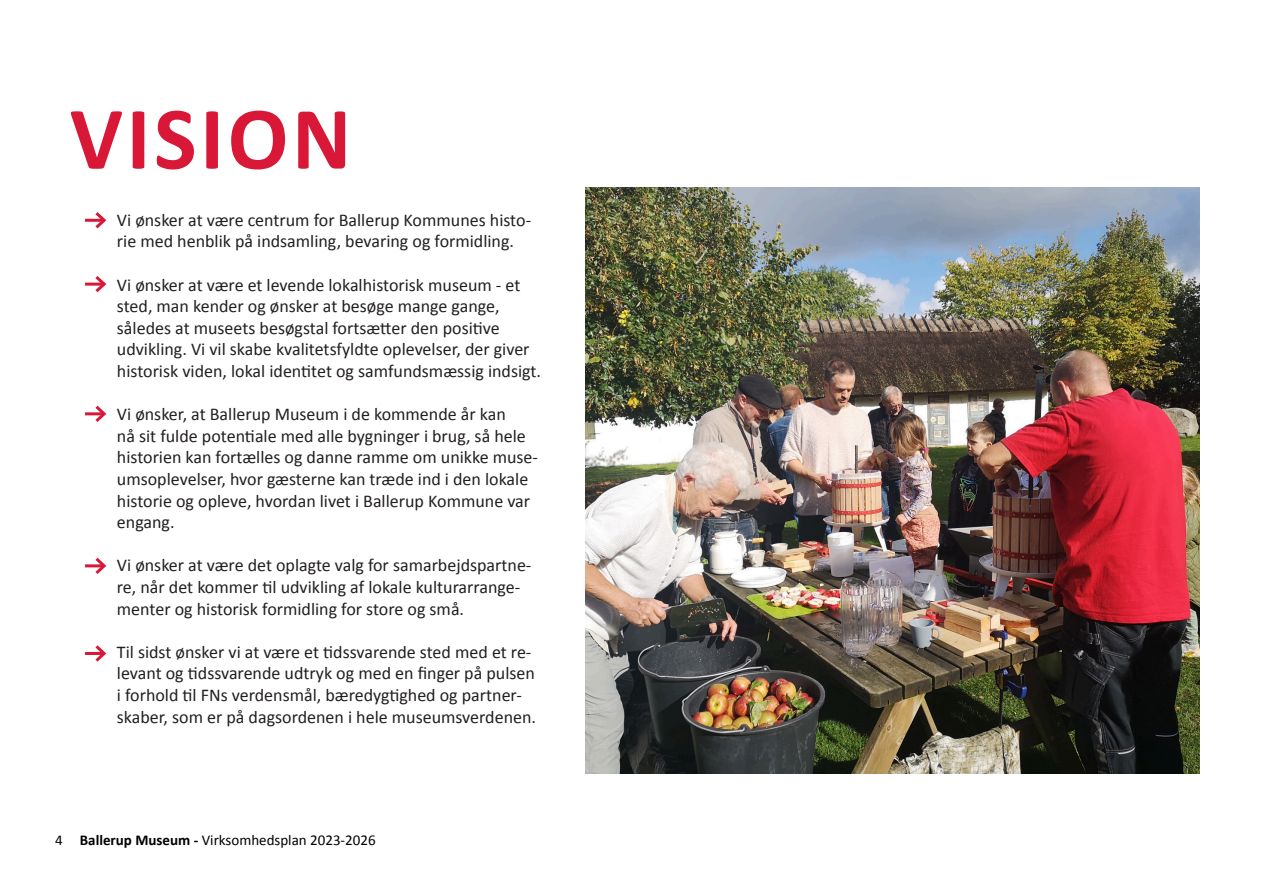
<style>
.page{position:relative;width:1263px;height:893px;background:#fff}
.page>*{position:absolute;margin:0;border:0;box-sizing:border-box;transform-origin:0 0}
.t1{font:700 90px "Calibri";letter-spacing:.04em;color:#d91837}
.t2{font:18px/21.6px "Calibri";color:#231f20}
.t3{font:15px "Calibri";color:#000}
.s1{font-weight:700}
</style>
<div class="page">
<img style="left:585px;top:187px;width:614px;height:587px">
<hr style="left:85px;top:219px;width:19px;height:3px;background:#d91837">
<svg style="left:92px;top:212px;width:15px;height:17px"></svg>
<hr style="left:85px;top:412px;width:19px;height:3px;background:#d91837">
<svg style="left:92px;top:405px;width:15px;height:17px"></svg>
<hr style="left:85px;top:564px;width:19px;height:3px;background:#d91837">
<svg style="left:92px;top:557px;width:15px;height:17px"></svg>
<hr style="left:85px;top:652px;width:19px;height:3px;background:#d91837">
<svg style="left:95px;top:645px;width:12px;height:17px"></svg>
<hr style="left:85px;top:283px;width:19px;height:3px;background:#d91837">
<svg style="left:92px;top:276px;width:15px;height:17px"></svg>
<p class="t1" style="left:70px;top:81px;width:283px">VISION</p>
<p class="t2" style="left:117px;top:209px;width:416px">Vi ønsker at være centrum for Ballerup Kommunes histo&shy;rie med henblik på indsamling, bevaring og formidling.</p>
<p class="t2" style="left:117px;top:274px;width:426px">Vi ønsker at være et levende lokalhistorisk museum - et sted, man kender og ønsker at besøge mange gange, således at museets besøgstal fortsætter den positive udvikling. Vi vil skabe kvalitetsfyldte oplevelser, der giver historisk viden, lokal identitet og samfundsmæssig indsigt.</p>
<p class="t2" style="left:117px;top:403px;width:423px">Vi ønsker, at Ballerup Museum i de kommende år kan<br>nå sit fulde potentiale med alle bygninger i brug, så hele historien kan fortælles og danne ramme om unikke muse&shy;umsoplevelser, hvor gæsterne kan træde ind i den lokale historie og opleve, hvordan livet i Ballerup Kommune var engang.</p>
<p class="t2" style="left:117px;top:555px;width:416px">Vi ønsker at være det oplagte valg for samarbejdspartne&shy;re, når det kommer til udvikling af lokale kulturarrange&shy;menter og historisk formidling for store og små.</p>
<p class="t2" style="left:117px;top:641px;width:421px">Til sidst ønsker vi at være et tidssvarende sted med et re&shy;levant og tidssvarende udtryk og med en finger på pulsen i forhold til FNs verdensmål, bæredygtighed og partner&shy;skaber, som er på dagsordenen i hele museumsverdenen.</p>
<p class="t3" style="left:55px;top:830px;width:322px">4 <span class="s1">Ballerup Museum -</span> Virksomhedsplan 2023-2026</p>
</div>
